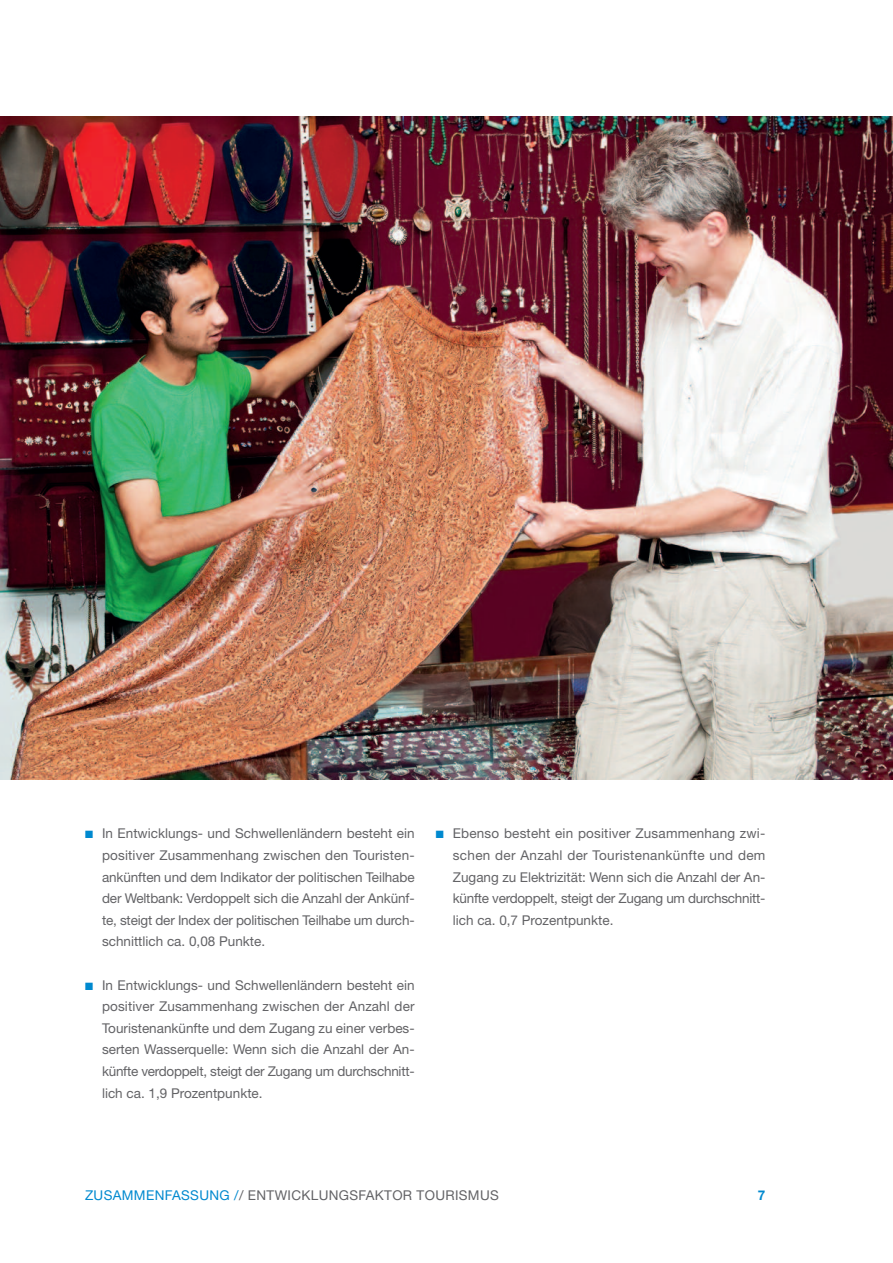
<style>
.page{position:relative;width:893px;height:1263px;background:#fff}
.page>*{position:absolute;margin:0;border:0;box-sizing:border-box;transform-origin:0 0}
.t1{font:13.5px/21.6px "Helvetica Neue LT Std";color:#636366;text-align:justify}
.t2{font:13.5px "Helvetica Neue LT Std";letter-spacing:.025em;color:#636366}
.t3{font:700 13.5px "Helvetica Neue LT Std";color:#0089cf}
.s1{color:#0089cf}
</style>
<div class="page">
<img style="left:0;top:117px;width:893px;height:662px">
<p class="t1" style="left:102px;top:824px;width:314px;text-indent:-17px"><span class="s1">■</span> In Entwicklungs- und Schwellenländern besteht ein positiver Zusammenhang zwischen den Touristen&shy;ankünften und dem Indikator der politischen Teilhabe der Weltbank: Verdoppelt sich die Anzahl der Ankünf&shy;te, steigt der Index der politischen Teilhabe um durch&shy;schnittlich ca. 0,08 Punkte.</p>
<p class="t1" style="left:102px;top:975px;width:314px;text-indent:-17px"><span class="s1">■</span> In Entwicklungs- und Schwellenländern besteht ein positiver Zusammenhang zwischen der Anzahl der Touristenankünfte und dem Zugang zu einer verbes&shy;serten Wasserquelle: Wenn sich die Anzahl der An&shy;künfte verdoppelt, steigt der Zugang um durchschnitt&shy;lich ca. 1,9 Prozentpunkte.</p>
<p class="t1" style="left:453px;top:824px;width:314px;text-indent:-17px"><span class="s1">■</span> Ebenso besteht ein positiver Zusammenhang zwi&shy;schen der Anzahl der Touristenankünfte und dem Zugang zu Elektrizität: Wenn sich die Anzahl der An&shy;künfte verdoppelt, steigt der Zugang um durchschnitt&shy;lich ca. 0,7 Prozentpunkte.</p>
<p class="t2" style="left:85px;top:1191px;width:415px"><span class="s1">ZUSAMMENFASSUNG /</span>/ ENTWICKLUNGSFAKTOR TOURISMUS</p>
<p class="t3" style="left:758px;top:1191px;width:9px">7</p>
</div>
